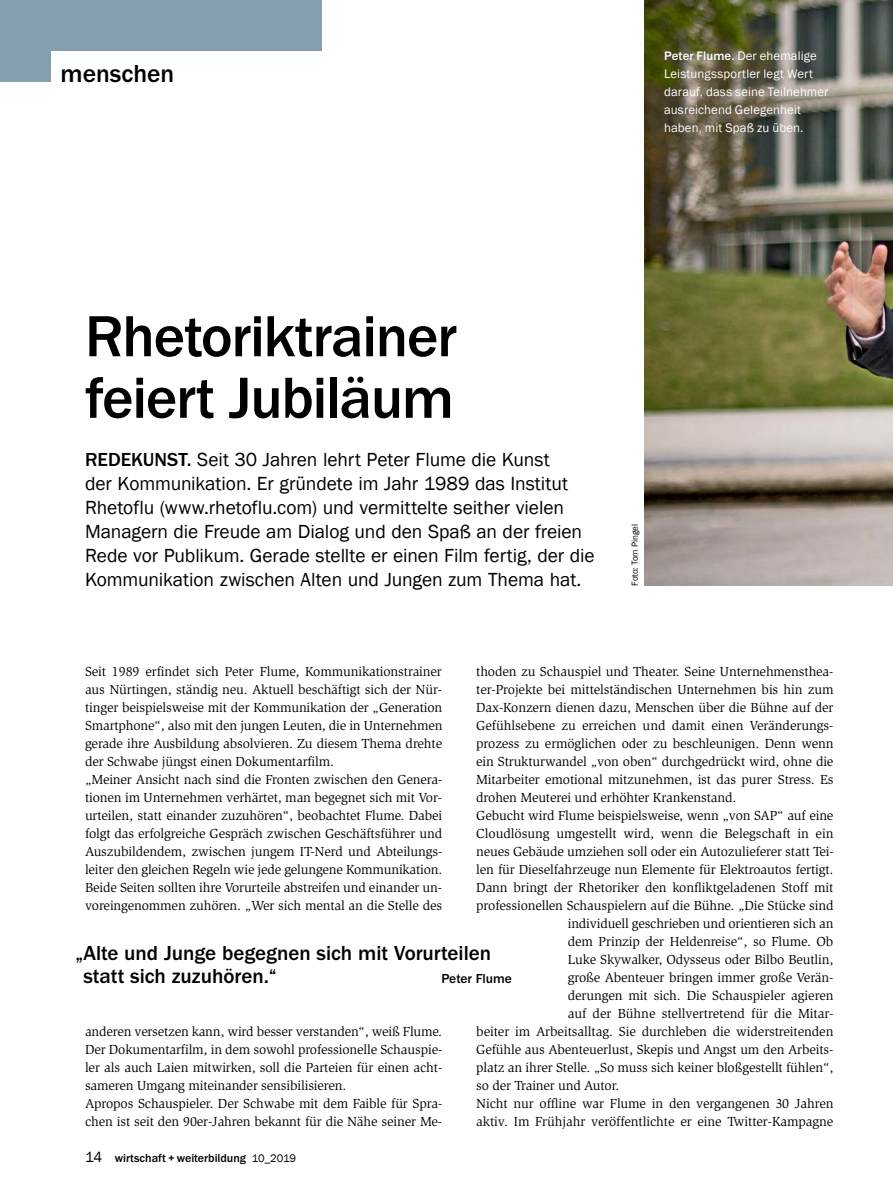
<style>
.page{position:relative;width:893px;height:1191px;background:#fff}
.page>*{position:absolute;margin:0;border:0;box-sizing:border-box;transform-origin:0 0}
.t1{font:500 60px/61.5px "Franklin Goth EF";letter-spacing:-.02em;color:#000}
.t2{font:500 25.5px "Franklin Goth EF";color:#000}
.t3{font:500 21px/22.5px "Franklin Goth EF";color:#000}
.t4{font:19.5px/24px "Franklin Gothic";letter-spacing:-.005em;color:#000}
.t5{font:13.5px/18px "Slimbach Std";letter-spacing:-.01em;color:#000}
.t6{font:500 13.5px "Franklin Goth EF";color:#000}
.t7{font:12.75px/18px "Franklin Gothic";letter-spacing:.01em;color:#fff}
.t8{font:500 12px "Franklin Goth EF";color:#000}
.t9{font:9px "Franklin Gothic";letter-spacing:-.005em;color:#000}
.s1{font-family:"Franklin Goth EF";font-weight:500}
.s2{font-family:"Franklin Gothic";font-weight:400;font-size:15px}
.s3{font-family:"Franklin Gothic";font-weight:400;font-size:11.25px}
</style>
<div class="page">
<div style="left:0;top:0;width:51px;height:82px;background:#84a0ae"></div>
<div style="left:0;top:0;width:322px;height:51px;background:#84a0ae"></div>
<img style="left:645px;top:0;width:248px;height:586px">
<h2 class="t2" style="left:61px;top:59px;width:115px">menschen</h2>
<p class="t7" style="left:664px;top:47px;width:166px"><span class="s1">Peter Flume.</span> Der ehemalige<br>Leistungssportler legt Wert darauf, dass seine Teilnehmer ausreichend Gelegenheit haben, mit Spaß zu üben.</p>
<h1 class="t1" style="left:85px;top:306px;width:374px">Rhetoriktrainer feiert Jubiläum</h1>
<p class="t4" style="left:85px;top:448px;width:511px"><span class="s1">REDEKUNST.</span> Seit 30 Jahren lehrt Peter Flume die Kunst<br>der Kommunikation. Er gründete im Jahr 1989 das Institut Rhetoflu (www.rhetoflu.com) und vermittelte seither vielen Managern die Freude am Dialog und den Spaß an der freien Rede vor Publikum. Gerade stellte er einen Film fertig, der die Kommunikation zwischen Alten und Jungen zum Thema hat.</p>
<p class="t9" style="left:629px;top:586px;width:63px;rotate:-90deg">Foto: Tom Pingel</p>
<p class="t5" style="left:85px;top:662px;width:359px">Seit 1989 erfindet sich Peter Flume, Kommunikationstrainer aus Nürtingen, ständig neu. Aktuell beschäftigt sich der Nür&shy;tinger beispielsweise mit der Kommunikation der „Generation Smartphone“, also mit den jungen Leuten, die in Unternehmen gerade ihre Ausbildung absolvieren. Zu diesem Thema drehte der Schwabe jüngst einen Dokumentarfilm.<br>„Meiner Ansicht nach sind die Fronten zwischen den Genera&shy;tionen im Unternehmen verhärtet, man begegnet sich mit Vor&shy;urteilen, statt einander zuzuhören“, beobachtet Flume. Dabei folgt das erfolgreiche Gespräch zwischen Geschäftsführer und Auszubildendem, zwischen jungem IT-Nerd und Abteilungs&shy;leiter den gleichen Regeln wie jede gelungene Kommunikation.<br>Beide Seiten sollten ihre Vorurteile abstreifen und einander un&shy;voreingenommen zuhören. „Wer sich mental an die Stelle des</p>
<p class="t5" style="left:476px;top:662px;width:359px">thoden zu Schauspiel und Theater. Seine Unternehmensthea-</p>
<p class="t5" style="left:476px;top:680px;width:359px">ter-Projekte bei mittelständischen Unternehmen bis hin zum</p>
<p class="t5" style="left:476px;top:698px;width:359px">Dax-Konzern dienen dazu, Menschen über die Bühne auf der</p>
<p class="t5" style="left:476px;top:716px;width:359px">Gefühlsebene zu erreichen und damit einen Veränderungs-</p>
<p class="t5" style="left:476px;top:734px;width:359px">prozess zu ermöglichen oder zu beschleunigen. Denn wenn</p>
<p class="t5" style="left:476px;top:752px;width:359px">ein Strukturwandel „von oben“ durchgedrückt wird, ohne die</p>
<p class="t5" style="left:476px;top:770px;width:359px">Mitarbeiter emotional mitzunehmen, ist das purer Stress. Es</p>
<p class="t5" style="left:476px;top:788px;width:262px">drohen Meuterei und erhöhter Krankenstand.</p>
<p class="t5" style="left:476px;top:806px;width:359px">Gebucht wird Flume beispielsweise, wenn „von SAP“ auf eine</p>
<p class="t5" style="left:476px;top:824px;width:359px">Cloudlösung umgestellt wird, wenn die Belegschaft in ein</p>
<p class="t5" style="left:476px;top:842px;width:359px">neues Gebäude umziehen soll oder ein Autozulieferer statt Tei-</p>
<p class="t5" style="left:476px;top:860px;width:359px">len für Dieselfahrzeuge nun Elemente für Elektroautos fertigt.</p>
<p class="t5" style="left:476px;top:878px;width:359px">Dann bringt der Rhetoriker den konfliktgeladenen Stoff mit</p>
<p class="t5" style="left:476px;top:896px;width:359px">professionellen Schauspielern auf die Bühne. „Die Stücke sind</p>
<p class="t5" style="left:568px;top:914px;width:267px">individuell geschrieben und orientieren sich an</p>
<p class="t5" style="left:568px;top:932px;width:267px">dem Prinzip der Heldenreise“, so Flume. Ob</p>
<p class="t5" style="left:568px;top:950px;width:267px">Luke Skywalker, Odysseus oder Bilbo Beutlin,</p>
<p class="t5" style="left:568px;top:968px;width:267px">große Abenteuer bringen immer große Verän-</p>
<p class="t5" style="left:568px;top:986px;width:267px">derungen mit sich. Die Schauspieler agieren</p>
<p class="t5" style="left:568px;top:1004px;width:267px">auf der Bühne stellvertretend für die Mitar-</p>
<p class="t5" style="left:476px;top:1022px;width:359px">beiter im Arbeitsalltag. Sie durchleben die widerstreitenden</p>
<p class="t5" style="left:476px;top:1040px;width:359px">Gefühle aus Abenteuerlust, Skepis und Angst um den Arbeits-</p>
<p class="t5" style="left:476px;top:1058px;width:359px">platz an ihrer Stelle. „So muss sich keiner bloßgestellt fühlen“,</p>
<p class="t5" style="left:476px;top:1076px;width:145px">so der Trainer und Autor.</p>
<p class="t5" style="left:476px;top:1094px;width:359px">Nicht nur offline war Flume in den vergangenen 30 Jahren</p>
<p class="t5" style="left:476px;top:1112px;width:359px">aktiv. Im Frühjahr veröffentlichte er eine Twitter-Kampagne</p>
<h3 class="t3" style="left:83px;top:942px;width:409px;text-indent:-8px">„Alte und Junge begegnen sich mit Vorurteilen statt sich zuzuhören.“</h3>
<p class="t6" style="left:441px;top:970px;width:72px">Peter Flume</p>
<p class="t5" style="left:85px;top:1022px;width:359px">anderen versetzen kann, wird besser verstanden“, weiß Flume.<br>Der Dokumentarfilm, in dem sowohl professionelle Schauspie&shy;ler als auch Laien mitwirken, soll die Parteien für einen acht&shy;sameren Umgang miteinander sensibilisieren.<br>Apropos Schauspieler. Der Schwabe mit dem Faible für Spra&shy;chen ist seit den 90er-Jahren bekannt für die Nähe seiner Me-</p>
<p class="t8" style="left:85px;top:1151px;width:213px"><span class="s2">14</span> wirtschaft + weiterbildung <span class="s3">10_2019</span></p>
</div>
